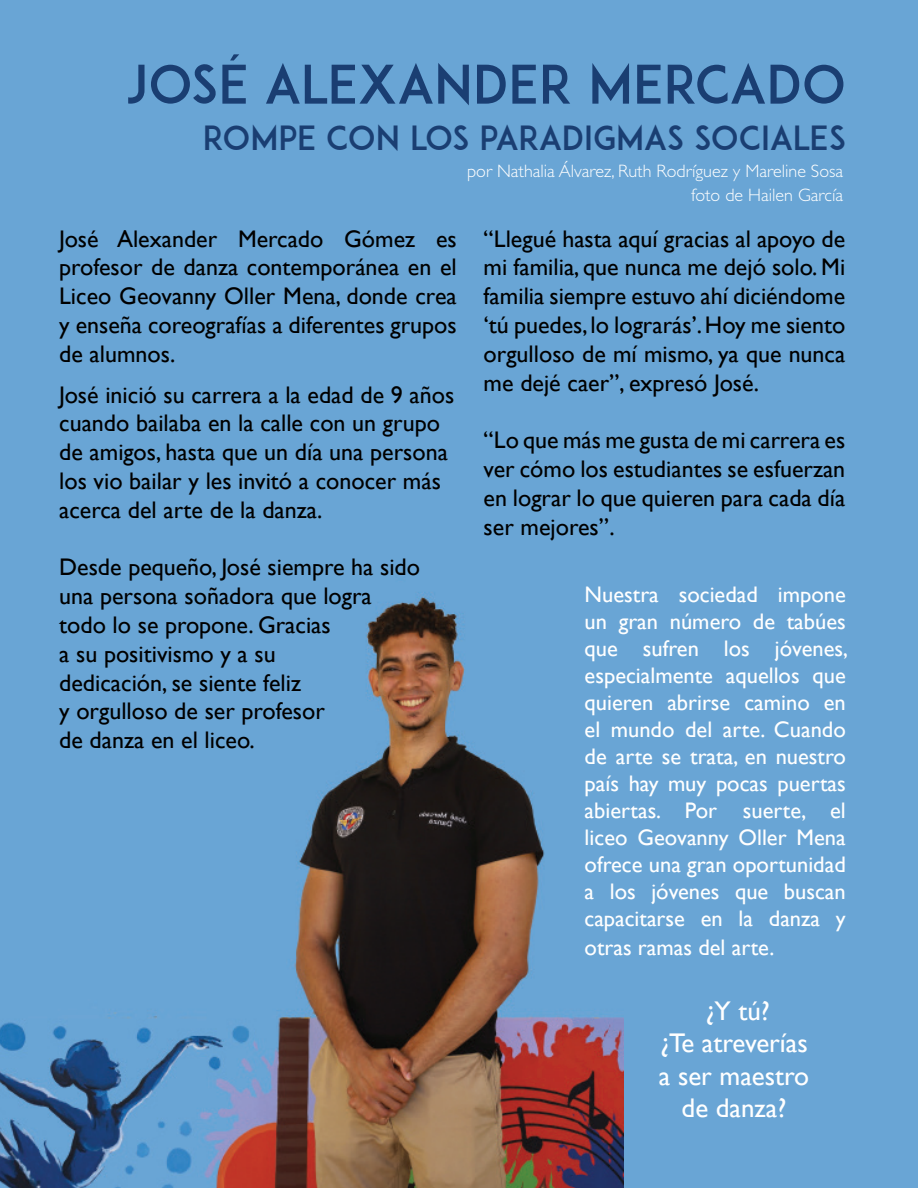
<style>
.page{position:relative;width:918px;height:1188px;background:#69a5d5}
.page>*{position:absolute;margin:0;border:0;box-sizing:border-box;transform-origin:0 0}
.t1{font:52.5px "ADAM.CGPRO";color:#1a3e72}
.t2{font:33px "ADAM.CGPRO";color:#1a3e72}
.t3{font:27px/32.4px "Gill Sans";color:#fff;text-align:center}
.t4{font:24px/28.8px "Gill Sans";color:#000;text-align:justify}
.t5{font:22.5px/27.2px "Gill Sans";color:#fff;text-align:justify}
.t6{font:300 18px "Gill Sans Std";color:#fff}
</style>
<div class="page">
<img style="left:0;top:572px;width:623px;height:616px">
<h1 class="t1" style="left:126px;top:52px;width:722px">JOSÉ ALEXANDER MERCADO</h1>
<h2 class="t2" style="left:203px;top:118px;width:645px">ROMPE CON LOS PARADIGMAS SOCIALES</h2>
<p class="t6" style="left:467px;top:161px;width:378px">por Nathalia Álvarez, Ruth Rodríguez y Mareline Sosa</p>
<p class="t4" style="left:59px;top:224px;width:399px">José Alexander Mercado Gómez es profesor de danza contemporánea en el Liceo Geovanny Oller Mena, donde crea y enseña coreografías a diferentes grupos de alumnos.</p>
<p class="t4" style="left:59px;top:380px;width:397px;text-align:left">José inició su carrera a la edad de 9 años cuando bailaba en la calle con un grupo de amigos, hasta que un día una persona los vio bailar y les invitó a conocer más acerca del arte de la danza.</p>
<p class="t4" style="left:59px;top:553px;width:362px;text-align:left">Desde pequeño, José siempre ha sido una persona soñadora que logra todo lo se propone. Gracias<br>a su positivismo y a su<br>dedicación, se siente feliz<br>y orgulloso de ser profesor<br>de danza en el liceo.</p>
<p class="t6" style="left:691px;top:185px;width:153px">foto de Hailen García</p>
<p class="t4" style="left:484px;top:224px;width:363px">“Llegué hasta aquí gracias al apoyo de mi familia, que nunca me dejó solo. Mi familia siempre estuvo ahí diciéndome ‘tú puedes, lo lograrás’. Hoy me siento orgulloso de mí mismo, ya que nunca me dejé caer”, expresó José.</p>
<p class="t4" style="left:484px;top:425px;width:363px">“Lo que más me gusta de mi carrera es ver cómo los estudiantes se esfuerzan en lograr lo que quieren para cada día ser mejores’’.</p>
<p class="t5" style="left:585px;top:581px;width:265px">Nuestra sociedad impone un gran número de tabúes que sufren los jóvenes, especialmente aquellos que quieren abrirse camino en el mundo del arte. Cuando de arte se trata, en nuestro país hay muy pocas puertas abiertas. Por suerte, el liceo Geovanny Oller Mena ofrece una gran oportunidad a los jóvenes que buscan capacitarse en la danza y otras ramas del arte.</p>
<p class="t3" style="left:659px;top:994px;width:152px">¿Y tú?<br>¿Te atreverías a ser maestro de danza?</p>
</div>
